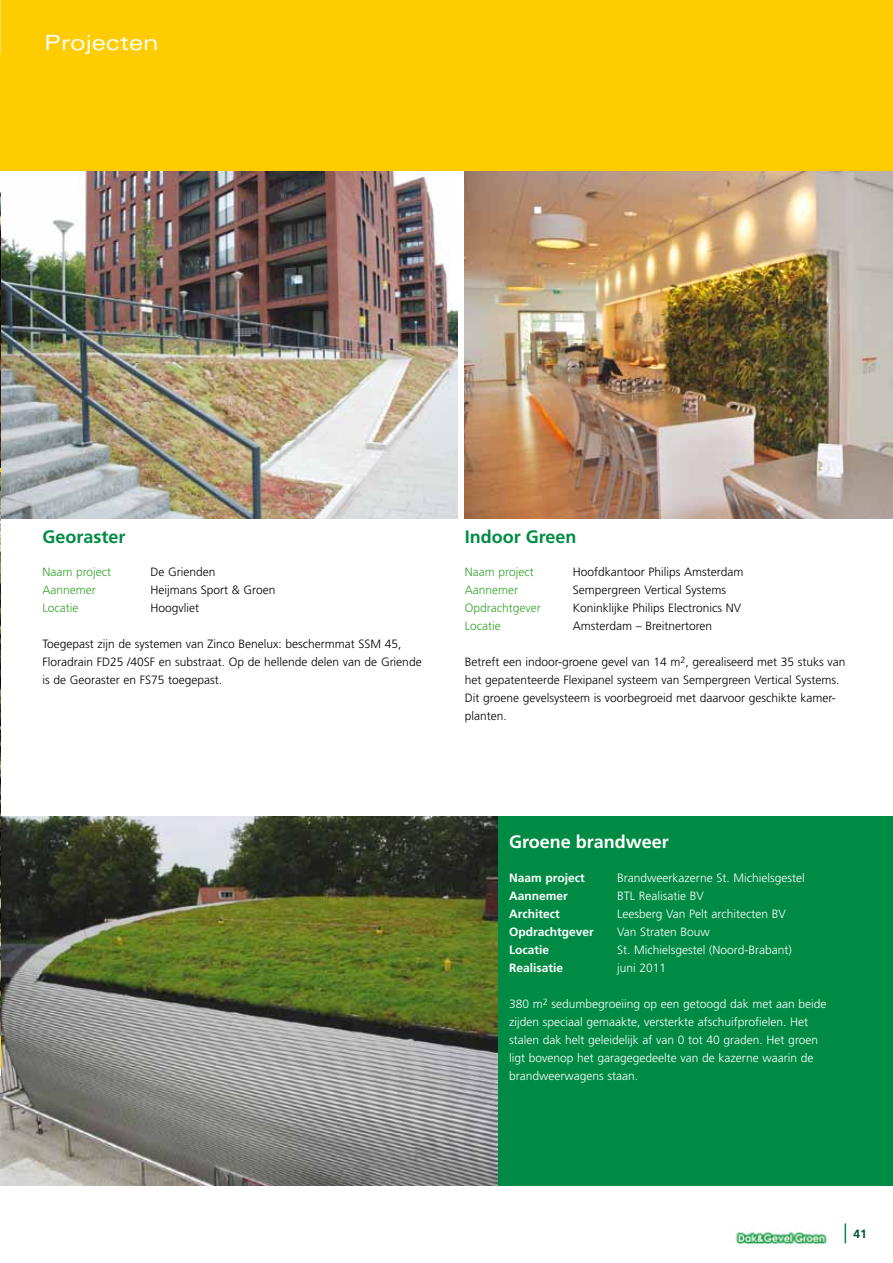
<style>
.page{position:relative;width:893px;height:1263px;background:#fff}
.page>*{position:absolute;margin:0;border:0;box-sizing:border-box;transform-origin:0 0}
.t1{font:expanded 21px "Univers";color:#fff}
.t2{font:700 18px "Frutiger";color:#008b45}
.t3{font:700 18px "Frutiger";color:#fff}
.t4{font:300 12px/18px "Frutiger";color:#000}
.t5{font:300 12px/18px "Frutiger";color:#fff}
.t6{font:300 12px "Frutiger";color:#35a32c}
.t7{font:700 12px "Frutiger";color:#fff}
.t8{font:700 12px "Frutiger";color:#00523c}
</style>
<div class="page">
<svg style="left:845px;top:1223px;width:1px;height:20px"></svg>
<img style="left:735px;top:1231px;width:92px;height:14px">
<div style="left:483px;top:816px;width:410px;height:370px;background:#008b45"></div>
<img style="left:1px;top:816px;width:496px;height:370px">
<img style="left:1px;top:170px;width:456px;height:349px">
<img style="left:465px;top:170px;width:428px;height:349px">
<div style="left:1px;top:0;width:892px;height:170px;background:#fecc00"></div>
<img style="left:0;top:192px;width:1px;height:877px">
<svg style="left:0;top:468px;width:1px;height:600px"></svg>
<hr style="left:0;top:1036px;width:1px;height:30px;background:#fd0">
<svg style="left:0;top:0;width:1px;height:117px"></svg>
<h1 class="t1" style="left:44px;top:30px;width:116px">Projecten</h1>
<h2 class="t2" style="left:43px;top:527px;width:85px">Georaster</h2>
<h2 class="t2" style="left:465px;top:527px;width:113px">Indoor Green</h2>
<p class="t6" style="left:43px;top:565px;width:70px">Naam project</p>
<p class="t4" style="left:151px;top:563px;width:67px">De Grienden</p>
<p class="t6" style="left:43px;top:583px;width:55px">Aannemer</p>
<p class="t4" style="left:151px;top:581px;width:126px">Heijmans Sport &amp; Groen</p>
<p class="t6" style="left:43px;top:601px;width:37px">Locatie</p>
<p class="t4" style="left:151px;top:599px;width:50px">Hoogvliet</p>
<p class="t4" style="left:43px;top:635px;width:381px">Toegepast zijn de systemen van Zinco Benelux: beschermmat SSM 45,<br>Floradrain FD25 /40SF en substraat. Op de hellende delen van de Griende is de Georaster en FS75 toegepast.</p>
<p class="t6" style="left:465px;top:565px;width:70px">Naam project</p>
<p class="t4" style="left:573px;top:563px;width:172px">Hoofdkantoor Philips Amsterdam</p>
<p class="t6" style="left:465px;top:583px;width:55px">Aannemer</p>
<p class="t4" style="left:573px;top:581px;width:155px">Sempergreen Vertical Systems</p>
<p class="t6" style="left:465px;top:601px;width:77px">Opdrachtgever</p>
<p class="t4" style="left:573px;top:599px;width:170px">Koninklijke Philips Electronics NV</p>
<p class="t6" style="left:465px;top:619px;width:37px">Locatie</p>
<p class="t4" style="left:573px;top:617px;width:141px">Amsterdam – Breitnertoren</p>
<p class="t4" style="left:465px;top:653px;width:382px">Betreft een indoor-groene gevel van 14 m<sup>2</sup>, gerealiseerd met 35 stuks van het gepatenteerde Flexipanel systeem van Sempergreen Vertical Systems.<br>Dit groene gevelsysteem is voorbegroeid met daarvoor geschikte kamer&shy;planten.</p>
<h2 class="t3" style="left:509px;top:831px;width:161px">Groene brandweer</h2>
<p class="t7" style="left:509px;top:871px;width:77px">Naam project</p>
<p class="t5" style="left:617px;top:869px;width:189px">Brandweerkazerne St. Michielsgestel</p>
<p class="t7" style="left:509px;top:889px;width:60px">Aannemer</p>
<p class="t5" style="left:617px;top:887px;width:88px">BTL Realisatie BV</p>
<p class="t7" style="left:509px;top:907px;width:52px">Architect</p>
<p class="t5" style="left:617px;top:905px;width:170px">Leesberg Van Pelt architecten BV</p>
<p class="t7" style="left:509px;top:925px;width:86px">Opdrachtgever</p>
<p class="t5" style="left:617px;top:923px;width:94px">Van Straten Bouw</p>
<p class="t7" style="left:509px;top:943px;width:42px">Locatie</p>
<p class="t5" style="left:617px;top:941px;width:176px">St. Michielsgestel (Noord-Brabant)</p>
<p class="t7" style="left:509px;top:961px;width:56px">Realisatie</p>
<p class="t5" style="left:617px;top:959px;width:51px">juni 2011</p>
<p class="t5" style="left:509px;top:995px;width:319px">380 m<sup>2</sup> sedumbegroeiing op een getoogd dak met aan beide zijden speciaal gemaakte, versterkte afschuifprofielen. Het stalen dak helt geleidelijk af van 0 tot 40 graden. Het groen ligt bovenop het garagegedeelte van de kazerne waarin de brandweerwagens staan.</p>
<p class="t8" style="left:853px;top:1227px;width:15px">41</p>
</div>
